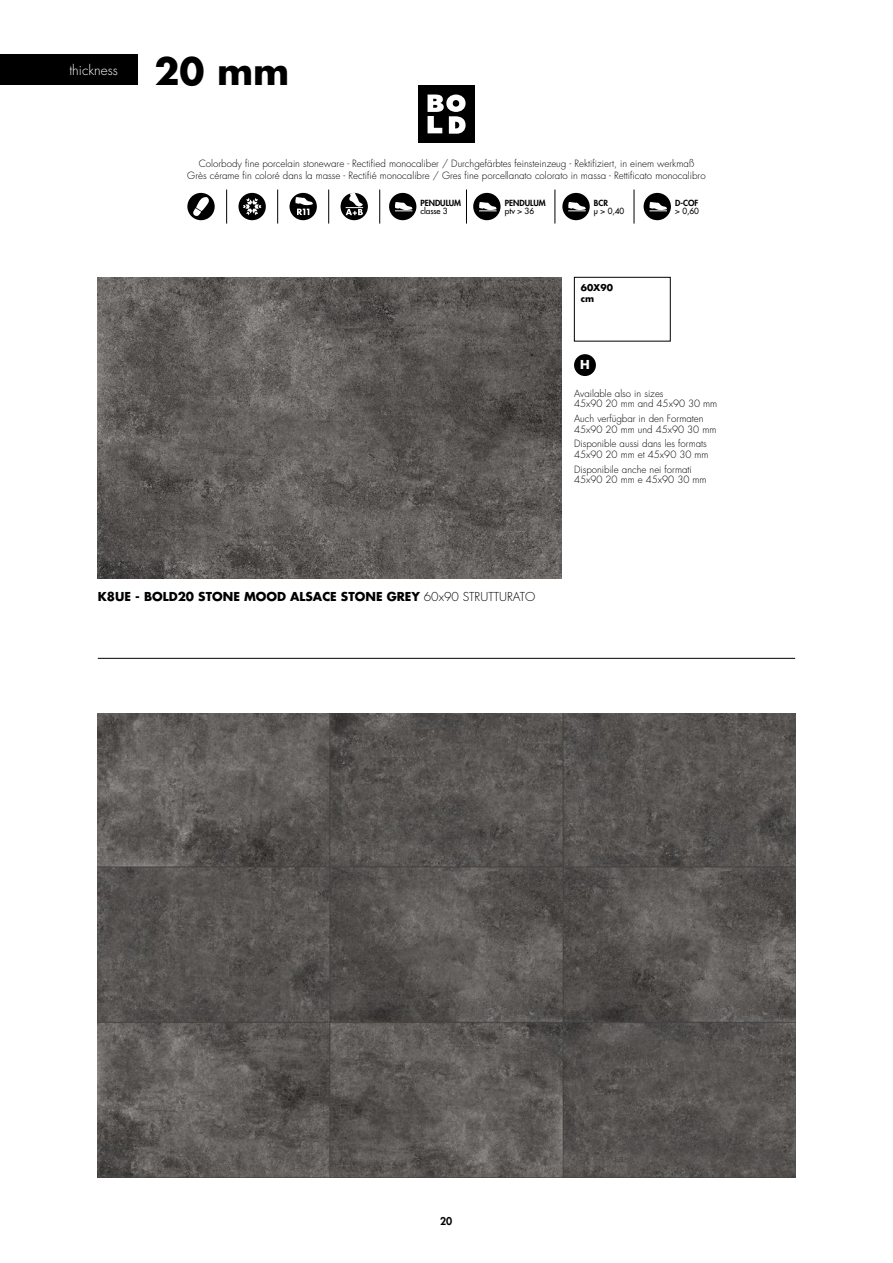
<style>
.page{position:relative;width:893px;height:1263px;background:#fff}
.page>*{position:absolute;margin:0;border:0;box-sizing:border-box;transform-origin:0 0}
.t1{font:700 36.45px "Futura Std";color:#000}
.t2{font:300 13.5px "Futura Std";color:#fff}
.t3{font:700 12px "Futura Std";color:#000}
.t4{font:700 12px "Futura Std";color:#fff}
.t5{font:800 10.5px "Futura Std";color:#000}
.t6{font:300 9.75px/10.5px "Futura Std";color:#000}
.t7{font:700 9.15px/10.9px "Futura Std";color:#000}
.t8{font:800 8.25px "Futura Std";color:#000}
.t9{font:500 8.25px "Futura Std";letter-spacing:-.005em;color:#000}
.s1{font-weight:300}
</style>
<div class="page">
<div style="left:0;top:55px;width:138px;height:30px;background:#000"></div>
<div style="left:418px;top:85px;width:57px;height:57px;background:#000"></div>
<svg style="left:428px;top:95px;width:38px;height:39px"></svg>
<hr style="left:98px;top:658px;width:697px;height:1px;background:#000">
<hr style="left:226px;top:190px;width:1px;height:34px;background:#000">
<hr style="left:277px;top:190px;width:1px;height:34px;background:#000">
<hr style="left:328px;top:190px;width:1px;height:34px;background:#000">
<hr style="left:379px;top:190px;width:1px;height:34px;background:#000">
<hr style="left:466px;top:190px;width:1px;height:34px;background:#000">
<hr style="left:555px;top:190px;width:1px;height:34px;background:#000">
<hr style="left:634px;top:190px;width:1px;height:34px;background:#000">
<div style="left:187px;top:193px;width:28px;height:27px;background:#000;border-radius:50%"></div>
<svg style="left:193px;top:197px;width:16px;height:19px"></svg>
<div style="left:238px;top:193px;width:28px;height:27px;background:#000;border-radius:50%"></div>
<svg style="left:243px;top:198px;width:18px;height:17px"></svg>
<div style="left:290px;top:193px;width:27px;height:27px;background:#000;border-radius:50%"></div>
<svg style="left:295px;top:197px;width:18px;height:18px"></svg>
<svg style="left:341px;top:193px;width:27px;height:27px"></svg>
<svg style="left:346px;top:193px;width:17px;height:22px"></svg>
<div style="left:389px;top:193px;width:27px;height:27px;background:#000;border-radius:50%"></div>
<svg style="left:395px;top:202px;width:18px;height:10px"></svg>
<div style="left:473px;top:193px;width:28px;height:27px;background:#000;border-radius:50%"></div>
<svg style="left:479px;top:202px;width:18px;height:10px"></svg>
<div style="left:562px;top:193px;width:28px;height:27px;background:#000;border-radius:50%"></div>
<svg style="left:568px;top:202px;width:18px;height:10px"></svg>
<div style="left:644px;top:193px;width:27px;height:27px;background:#000;border-radius:50%"></div>
<svg style="left:649px;top:202px;width:18px;height:10px"></svg>
<img style="left:98px;top:277px;width:463px;height:301px">
<img style="left:98px;top:713px;width:697px;height:465px">
<div style="left:574px;top:277px;width:97px;height:64px;border:1px solid #000"></div>
<div style="left:574px;top:354px;width:22px;height:22px;background:#000;border-radius:50%"></div>
<h2 class="t2" style="left:69px;top:62px;width:50px">thickness</h2>
<h1 class="t1" style="left:155px;top:47px;width:136px">20 mm</h1>
<p class="t6" style="left:187px;top:158px;width:520px;line-height:11.7px;text-align:center">Colorbody fine porcelain stoneware - Rectified monocaliber / Durchgefärbtes feinsteinzeug - Rektifiziert, in einem werkmaß<br>Grès cérame fin coloré dans la masse - Rectifié monocalibre / Gres fine porcellanato colorato in massa - Rettificato monocalibro</p>
<p class="t8" style="left:421px;top:198px;width:42px">PENDULUM</p>
<p class="t9" style="left:421px;top:206px;width:28px">classe 3</p>
<p class="t8" style="left:505px;top:198px;width:43px">PENDULUM</p>
<p class="t9" style="left:505px;top:206px;width:31px">ptv &gt; 36</p>
<p class="t8" style="left:594px;top:198px;width:16px">BCR</p>
<p class="t9" style="left:594px;top:206px;width:32px">µ &gt; 0,40</p>
<p class="t8" style="left:675px;top:198px;width:25px">D-COF</p>
<p class="t9" style="left:675px;top:206px;width:25px">&gt; 0,60</p>
<p class="t7" style="left:581px;top:282px;width:34px">60X90 cm</p>
<p class="t4" style="left:580px;top:356px;width:11px">H</p>
<p class="t6" style="left:574px;top:388px;width:145px">Available also in sizes<br>45x90 20 mm and 45x90 30 mm</p>
<p class="t6" style="left:574px;top:414px;width:144px">Auch verfügbar in den Formaten<br>45x90 20 mm und 45x90 30 mm</p>
<p class="t6" style="left:574px;top:439px;width:136px">Disponible aussi dans les formats<br>45x90 20 mm et 45x90 30 mm</p>
<p class="t6" style="left:574px;top:464px;width:134px">Disponibile anche nei formati<br>45x90 20 mm e 45x90 30 mm</p>
<p class="t3" style="left:98px;top:588px;width:439px">K8UE - BOLD20 STONE MOOD ALSACE STONE GREY <span class="s1">60x90 STRUTTURATO</span></p>
<p class="t5" style="left:440px;top:1215px;width:14px">20</p>
</div>
